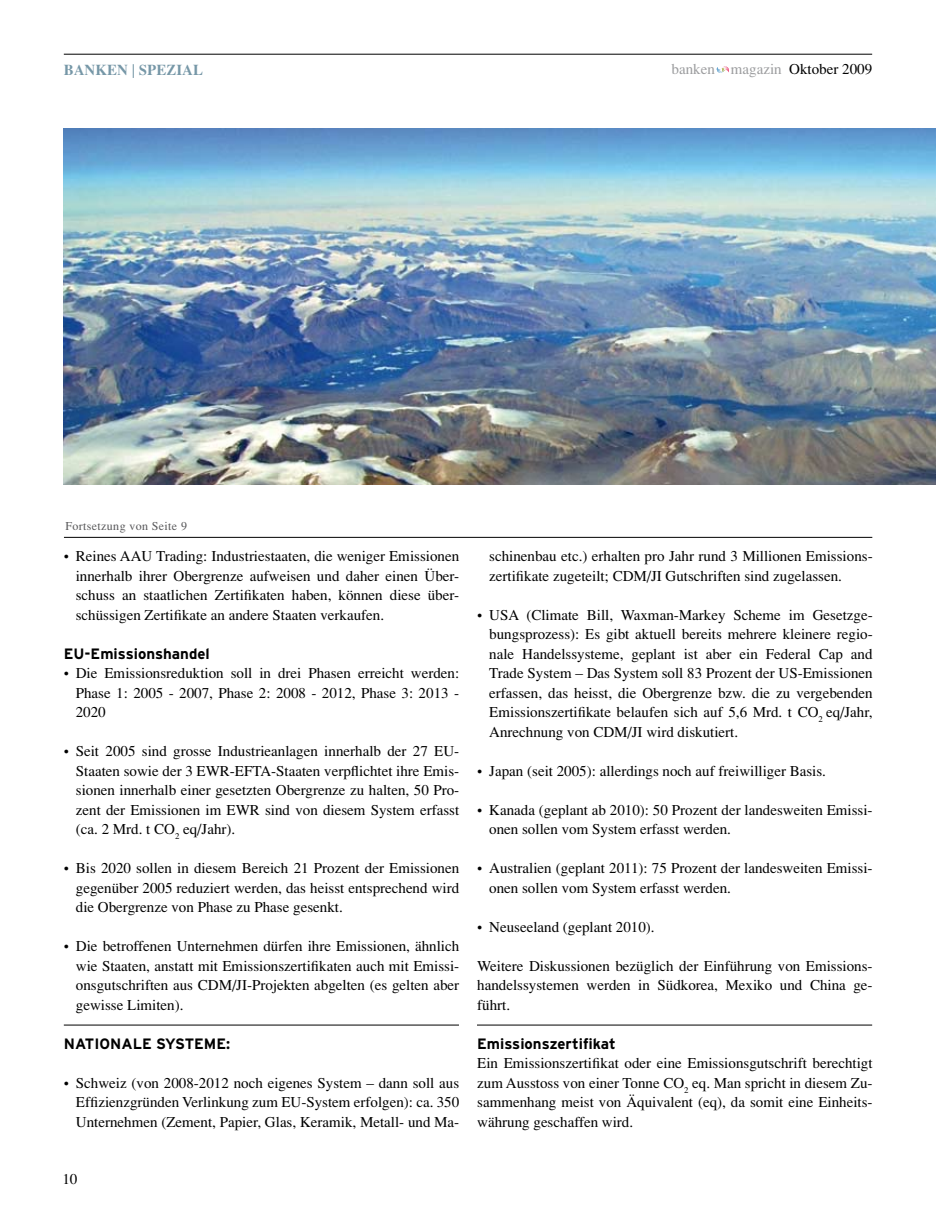
<style>
.page{position:relative;width:936px;height:1212px;background:#fff}
.page>*{position:absolute;margin:0;border:0;box-sizing:border-box;transform-origin:0 0}
.t1{font:15px/19.5px "Times";color:#000;text-align:justify}
.t2{font:700 15px "Interstate";color:#000}
.t3{font:15px "Times";color:#9c9d9f}
.t4{font:700 15px "Times";color:#7697a7}
.t5{font:12px "Times";letter-spacing:.03em;color:#58585a}
.s1{color:#000}
</style>
<div class="page">
<svg style="left:716px;top:66px;width:13px;height:7px"></svg>
<hr style="left:64px;top:54px;width:808px;height:1px;background:#000">
<hr style="left:64px;top:1025px;width:395px;height:1px;background:#000">
<hr style="left:477px;top:1025px;width:395px;height:1px;background:#000">
<hr style="left:64px;top:537px;width:808px;height:1px;background:#000">
<img style="left:64px;top:129px;width:871px;height:356px">
<p class="t4" style="left:64px;top:60px;width:141px">BANKEN | SPEZIAL</p>
<p class="t3" style="left:671px;top:61px;width:202px">banken magazin <span class="s1">Oktober 2009</span></p>
<p class="t5" style="left:65px;top:519px;width:123px">Fortsetzung von Seite 9</p>
<p class="t1" style="left:76px;top:546px;width:385px;text-indent:-12px">• Reines AAU Trading: Industriestaaten, die weniger Emissionen innerhalb ihrer Obergrenze aufweisen und daher einen Über&shy;schuss an staatlichen Zertifikaten haben, können diese über&shy;schüssigen Zertifikate an andere Staaten verkaufen.</p>
<p class="t2" style="left:64px;top:645px;width:147px">EU-Emissionshandel</p>
<p class="t1" style="left:76px;top:663px;width:385px;text-indent:-12px">• Die Emissionsreduktion soll in drei Phasen erreicht werden:<br>Phase 1: 2005 - 2007, Phase 2: 2008 - 2012, Phase 3: 2013 - 2020</p>
<p class="t1" style="left:76px;top:741px;width:385px;text-indent:-12px">• Seit 2005 sind grosse Industrieanlagen innerhalb der 27 EU-Staaten sowie der 3 EWR-EFTA-Staaten verpflichtet ihre Emis&shy;sionen innerhalb einer gesetzten Obergrenze zu halten, 50 Pro&shy;zent der Emissionen im EWR sind von diesem System erfasst (ca. 2 Mrd. t CO<sub>2</sub> eq/Jahr).</p>
<p class="t1" style="left:76px;top:858px;width:385px;text-indent:-12px">• Bis 2020 sollen in diesem Bereich 21 Prozent der Emissionen gegenüber 2005 reduziert werden, das heisst entsprechend wird die Obergrenze von Phase zu Phase gesenkt.</p>
<p class="t1" style="left:76px;top:936px;width:385px;text-indent:-12px">• Die betroffenen Unternehmen dürfen ihre Emissionen, ähnlich wie Staaten, anstatt mit Emissionszertifikaten auch mit Emissi&shy;onsgutschriften aus CDM/JI-Projekten abgelten (es gelten aber gewisse Limiten).</p>
<p class="t2" style="left:64px;top:1035px;width:10px">Natio</p>
<p class="t2" style="left:110px;top:1035px;width:22px">nale</p>
<p class="t2" style="left:156px;top:1035px;width:30px">Systeme</p>
<p class="t2" style="left:226px;top:1035px;width:6px">:</p>
<p class="t1" style="left:76px;top:1073px;width:385px;text-indent:-12px">• Schweiz (von 2008-2012 noch eigenes System – dann soll aus Effizienzgründen Verlinkung zum EU-System erfolgen): ca. 350<br>Unternehmen (Zement, Papier, Glas, Keramik, Metall- und Ma-</p>
<p class="t1" style="left:62px;top:1169px;width:16px">10</p>
<p class="t1" style="left:489px;top:546px;width:385px">schinenbau etc.) erhalten pro Jahr rund 3 Millionen Emissions&shy;zertifikate zugeteilt; CDM/JI Gutschriften sind zugelassen.</p>
<p class="t1" style="left:489px;top:605px;width:385px;text-indent:-12px">• USA (Climate Bill, Waxman-Markey Scheme im Gesetzge&shy;bungsprozess): Es gibt aktuell bereits mehrere kleinere regio&shy;nale Handelssysteme, geplant ist aber ein Federal Cap and Trade System – Das System soll 83 Prozent der US-Emissionen erfassen, das heisst, die Obergrenze bzw. die zu vergebenden Emissionszertifikate belaufen sich auf 5,6 Mrd. t CO<sub>2</sub> eq/Jahr, Anrechnung von CDM/JI wird diskutiert.</p>
<p class="t1" style="left:477px;top:761px;width:350px">• Japan (seit 2005): allerdings noch auf freiwilliger Basis.</p>
<p class="t1" style="left:489px;top:800px;width:385px;text-indent:-12px">• Kanada (geplant ab 2010): 50 Prozent der landesweiten Emissi&shy;onen sollen vom System erfasst werden.</p>
<p class="t1" style="left:489px;top:858px;width:385px;text-indent:-12px">• Australien (geplant 2011): 75 Prozent der landesweiten Emissi&shy;onen sollen vom System erfasst werden.</p>
<p class="t1" style="left:477px;top:917px;width:179px">• Neuseeland (geplant 2010).</p>
<p class="t1" style="left:477px;top:956px;width:397px">Weitere Diskussionen bezüglich der Einführung von Emissions&shy;handelssystemen werden in Südkorea, Mexiko und China ge&shy;führt.</p>
<p class="t2" style="left:477px;top:1035px;width:140px">Emissionszertifikat</p>
<p class="t1" style="left:477px;top:1053px;width:397px">Ein Emissionszertifikat oder eine Emissionsgutschrift berechtigt zum Ausstoss von einer Tonne CO<sub>2</sub> eq. Man spricht in diesem Zu&shy;sammenhang meist von Äquivalent (eq), da somit eine Einheits&shy;währung geschaffen wird.</p>
</div>
